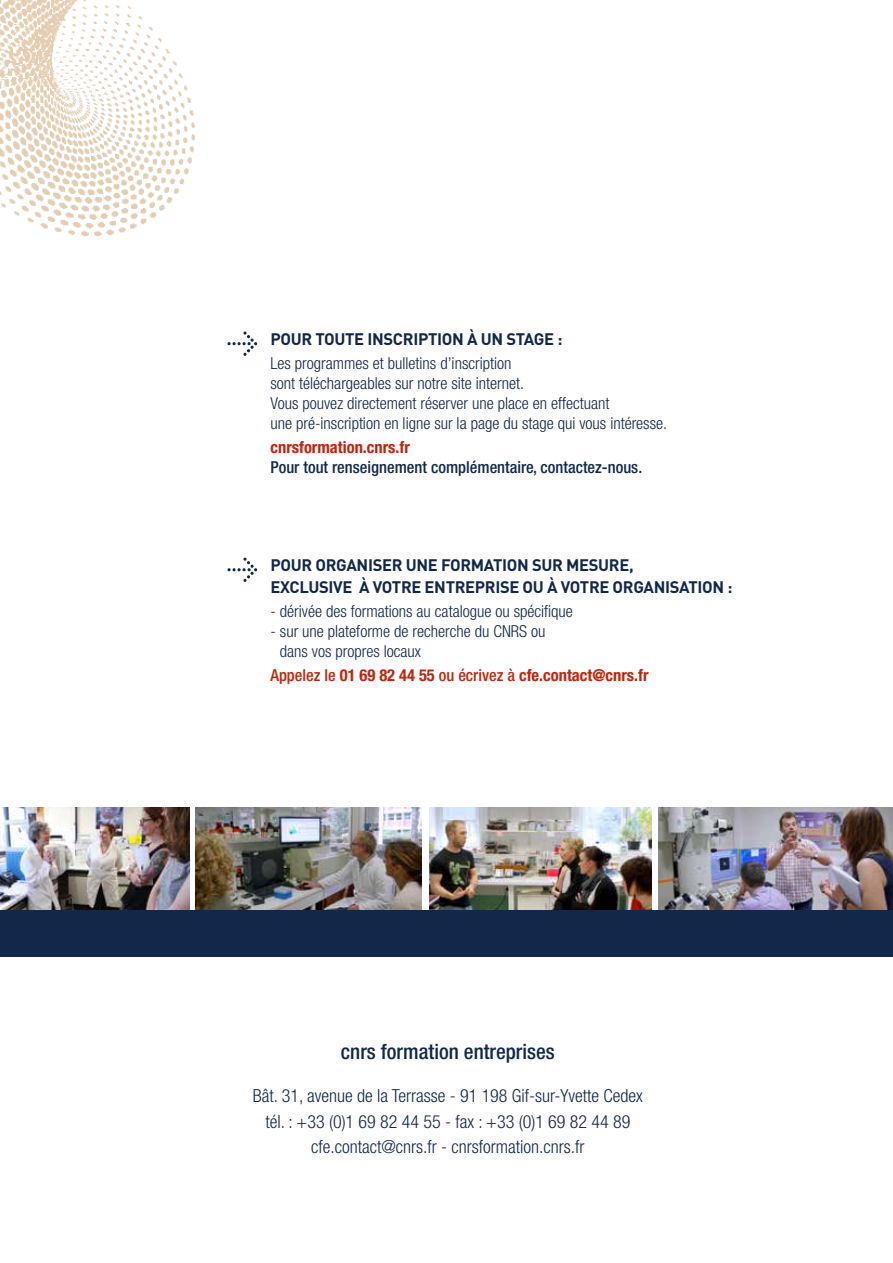
<style>
.page{position:relative;width:893px;height:1263px;background:#fff}
.page>*{position:absolute;margin:0;border:0;box-sizing:border-box;transform-origin:0 0}
.t1{font:500 condensed 21px "Helvetica Neue";color:#11284b}
.t2{font:300 condensed 18px/25.5px "Helvetica Neue";color:#11284b;text-align:center}
.t3{font:300 condensed 16.5px/19.8px "Helvetica Neue";color:#11284b}
.t4{font:700 16.5px/21.6px "DIN";letter-spacing:-.02em;color:#11284b}
.t5{font:700 condensed 16.5px "Helvetica Neue";color:#c2240c}
.t6{font:500 condensed 16.5px "Helvetica Neue";color:#11284b}
.s1{font-weight:500}
</style>
<div class="page">
<img style="left:429px;top:807px;width:223px;height:103px">
<img style="left:0;top:807px;width:189px;height:103px">
<img style="left:659px;top:807px;width:234px;height:103px">
<img style="left:196px;top:807px;width:226px;height:103px">
<img style="left:0;top:0;width:195px;height:237px">
<div style="left:0;top:910px;width:893px;height:47px;background:#11284b"></div>
<svg style="left:227px;top:331px;width:30px;height:25px"></svg>
<svg style="left:227px;top:558px;width:30px;height:24px"></svg>
<p class="t4" style="left:270px;top:328px;width:294px">POUR TOUTE INSCRIPTION À UN STAGE :</p>
<p class="t3" style="left:270px;top:353px;width:398px">Les programmes et bulletins d’inscription<br>sont téléchargeables sur notre site internet.<br>Vous pouvez directement réserver une place en effectuant<br>une pré-inscription en ligne sur la page du stage qui vous intéresse.</p>
<p class="t5" style="left:270px;top:437px;width:141px">cnrsformation.cnrs.fr</p>
<p class="t6" style="left:270px;top:457px;width:373px">Pour tout renseignement complémentaire, contactez-nous.</p>
<p class="t4" style="left:270px;top:554px;width:464px">POUR ORGANISER UNE FORMATION SUR MESURE,<br>EXCLUSIVE À VOTRE ENTREPRISE OU À VOTRE ORGANISATION :</p>
<p class="t3" style="left:270px;top:601px;width:304px">- dérivée des formations au catalogue ou spécifique</p>
<p class="t3" style="left:280px;top:621px;width:267px;text-indent:-9px">- sur une plateforme de recherche du CNRS ou dans vos propres locaux</p>
<p class="t5" style="left:270px;top:665px;width:380px"><span class="s1">Appelez le</span> 01 69 82 44 55 <span class="s1">ou écrivez à</span> cfe.contact@cnrs.fr</p>
<p class="t1" style="left:341px;top:1038px;width:215px">cnrs formation entreprises</p>
<p class="t2" style="left:253px;top:1083px;width:391px">Bât. 31, avenue de la Terrasse - 91 198 Gif-sur-Yvette Cedex tél. : +33 (0)1 69 82 44 55 - fax : +33 (0)1 69 82 44 89 cfe.contact@cnrs.fr - cnrsformation.cnrs.fr</p>
</div>
